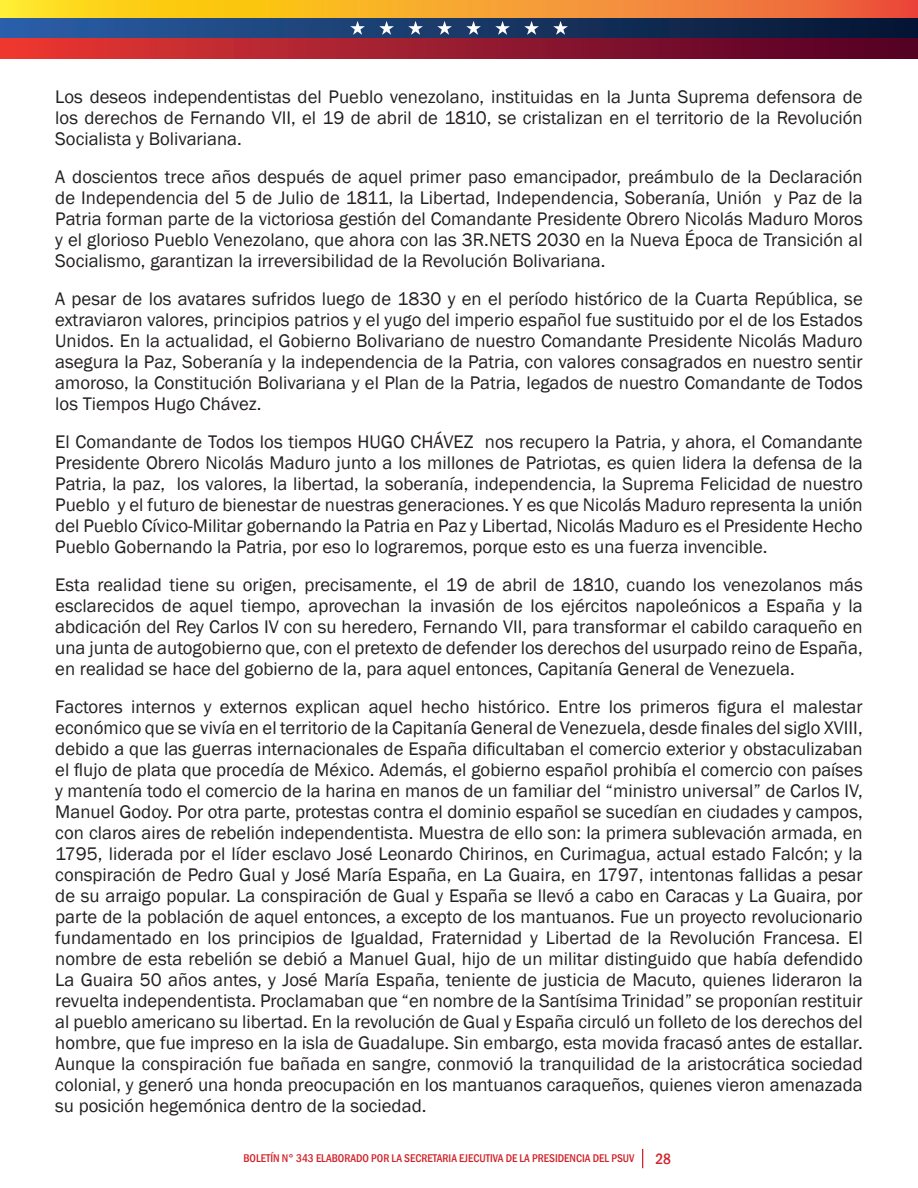
<style>
.page{position:relative;width:918px;height:1188px;background:#fff}
.page>*{position:absolute;margin:0;border:0;box-sizing:border-box;transform-origin:0 0}
.Estilo_de_párrafo_1{font:18.75px/21px "Franklin Gothic";color:#231f20;text-align:justify}
.t1{font:500 condensed 15.3px "Franklin Gothic";color:#d1232a}
.t2{font:500 condensed 11.55px "Franklin Gothic";color:#d1232a}
</style>
<div class="page">
<svg style="left:642px;top:1149px;width:1px;height:19px"></svg>
<svg style="left:0;top:0;width:918px;height:19px;background:#ea9d2f"></svg>
<div style="left:0;top:19px;width:918px;height:20px;background:linear-gradient(to right,#2b5ea5,#06142f)"></div>
<div style="left:0;top:38px;width:918px;height:20px;background:linear-gradient(to right,#e83934,#4d0027)"></div>
<svg style="left:350px;top:21px;width:15px;height:14px"></svg>
<svg style="left:379px;top:21px;width:15px;height:14px"></svg>
<svg style="left:408px;top:21px;width:15px;height:14px"></svg>
<svg style="left:437px;top:21px;width:15px;height:14px"></svg>
<svg style="left:466px;top:21px;width:15px;height:14px"></svg>
<svg style="left:495px;top:21px;width:15px;height:14px"></svg>
<svg style="left:524px;top:21px;width:15px;height:14px"></svg>
<svg style="left:553px;top:21px;width:15px;height:14px"></svg>
<p class="Estilo_de_párrafo_1" style="left:55px;top:87px;width:809px">Los deseos independentistas del Pueblo venezolano, instituidas en la Junta Suprema defensora de los derechos de Fernando VII, el 19 de abril de 1810, se cristalizan en el territorio de la Revolución Socialista y Bolivariana.</p>
<p class="Estilo_de_párrafo_1" style="left:55px;top:167px;width:809px">A doscientos trece años después de aquel primer paso emancipador, preámbulo de la Declaración de Independencia del 5 de Julio de 1811, la Libertad, Independencia, Soberanía, Unión y Paz de la Patria forman parte de la victoriosa gestión del Comandante Presidente Obrero Nicolás Maduro Moros y el glorioso Pueblo Venezolano, que ahora con las 3R.NETS 2030 en la Nueva Época de Transición al Socialismo, garantizan la irreversibilidad de la Revolución Bolivariana.</p>
<p class="Estilo_de_párrafo_1" style="left:55px;top:289px;width:809px">A pesar de los avatares sufridos luego de 1830 y en el período histórico de la Cuarta República, se extraviaron valores, principios patrios y el yugo del imperio español fue sustituido por el de los Estados Unidos. En la actualidad, el Gobierno Bolivariano de nuestro Comandante Presidente Nicolás Maduro asegura la Paz, Soberanía y la independencia de la Patria, con valores consagrados en nuestro sentir amoroso, la Constitución Bolivariana y el Plan de la Patria, legados de nuestro Comandante de Todos los Tiempos Hugo Chávez.</p>
<p class="Estilo_de_párrafo_1" style="left:55px;top:432px;width:809px">El Comandante de Todos los tiempos HUGO CHÁVEZ nos recupero la Patria, y ahora, el Comandante Presidente Obrero Nicolás Maduro junto a los millones de Patriotas, es quien lidera la defensa de la Patria, la paz, los valores, la libertad, la soberanía, independencia, la Suprema Felicidad de nuestro Pueblo y el futuro de bienestar de nuestras generaciones. Y es que Nicolás Maduro representa la unión del Pueblo Cívico-Militar gobernando la Patria en Paz y Libertad, Nicolás Maduro es el Presidente Hecho Pueblo Gobernando la Patria, por eso lo lograremos, porque esto es una fuerza invencible.</p>
<p class="Estilo_de_párrafo_1" style="left:55px;top:575px;width:809px">Esta realidad tiene su origen, precisamente, el 19 de abril de 1810, cuando los venezolanos más esclarecidos de aquel tiempo, aprovechan la invasión de los ejércitos napoleónicos a España y la abdicación del Rey Carlos IV con su heredero, Fernando VII, para transformar el cabildo caraqueño en una junta de autogobierno que, con el pretexto de defender los derechos del usurpado reino de España, en realidad se hace del gobierno de la, para aquel entonces, Capitanía General de Venezuela.</p>
<p class="Estilo_de_párrafo_1" style="left:55px;top:697px;width:809px">Factores internos y externos explican aquel hecho histórico. Entre los primeros figura el malestar económico que se vivía en el territorio de la Capitanía General de Venezuela, desde finales del siglo XVIII, debido a que las guerras internacionales de España dificultaban el comercio exterior y obstaculizaban el flujo de plata que procedía de México. Además, el gobierno español prohibía el comercio con países y mantenía todo el comercio de la harina en manos de un familiar del “ministro universal” de Carlos IV, Manuel Godoy. Por otra parte, protestas contra el dominio español se sucedían en ciudades y campos, con claros aires de rebelión independentista. Muestra de ello son: la primera sublevación armada, en 1795, liderada por el líder esclavo José Leonardo Chirinos, en Curimagua, actual estado Falcón; y la conspiración de Pedro Gual y José María España, en La Guaira, en 1797, intentonas fallidas a pesar de su arraigo popular. La conspiración de Gual y España se llevó a cabo en Caracas y La Guaira, por parte de la población de aquel entonces, a excepto de los mantuanos. Fue un proyecto revolucionario fundamentado en los principios de Igualdad, Fraternidad y Libertad de la Revolución Francesa. El nombre de esta rebelión se debió a Manuel Gual, hijo de un militar distinguido que había defendido La Guaira 50 años antes, y José María España, teniente de justicia de Macuto, quienes lideraron la revuelta independentista. Proclamaban que “en nombre de la Santísima Trinidad” se proponían restituir al pueblo americano su libertad. En la revolución de Gual y España circuló un folleto de los derechos del hombre, que fue impreso en la isla de Guadalupe. Sin embargo, esta movida fracasó antes de estallar.<br>Aunque la conspiración fue bañada en sangre, conmovió la tranquilidad de la aristocrática sociedad colonial, y generó una honda preocupación en los mantuanos caraqueños, quienes vieron amenazada su posición hegemónica dentro de la sociedad.</p>
<p class="t2" style="left:243px;top:1150px;width:393px">BOLETÍN N° 343 ELABORADO POR LA SECRETARIA EJECUTIVA DE LA PRESIDENCIA DEL PSUV</p>
<p class="t1" style="left:655px;top:1149px;width:17px">28</p>
</div>
